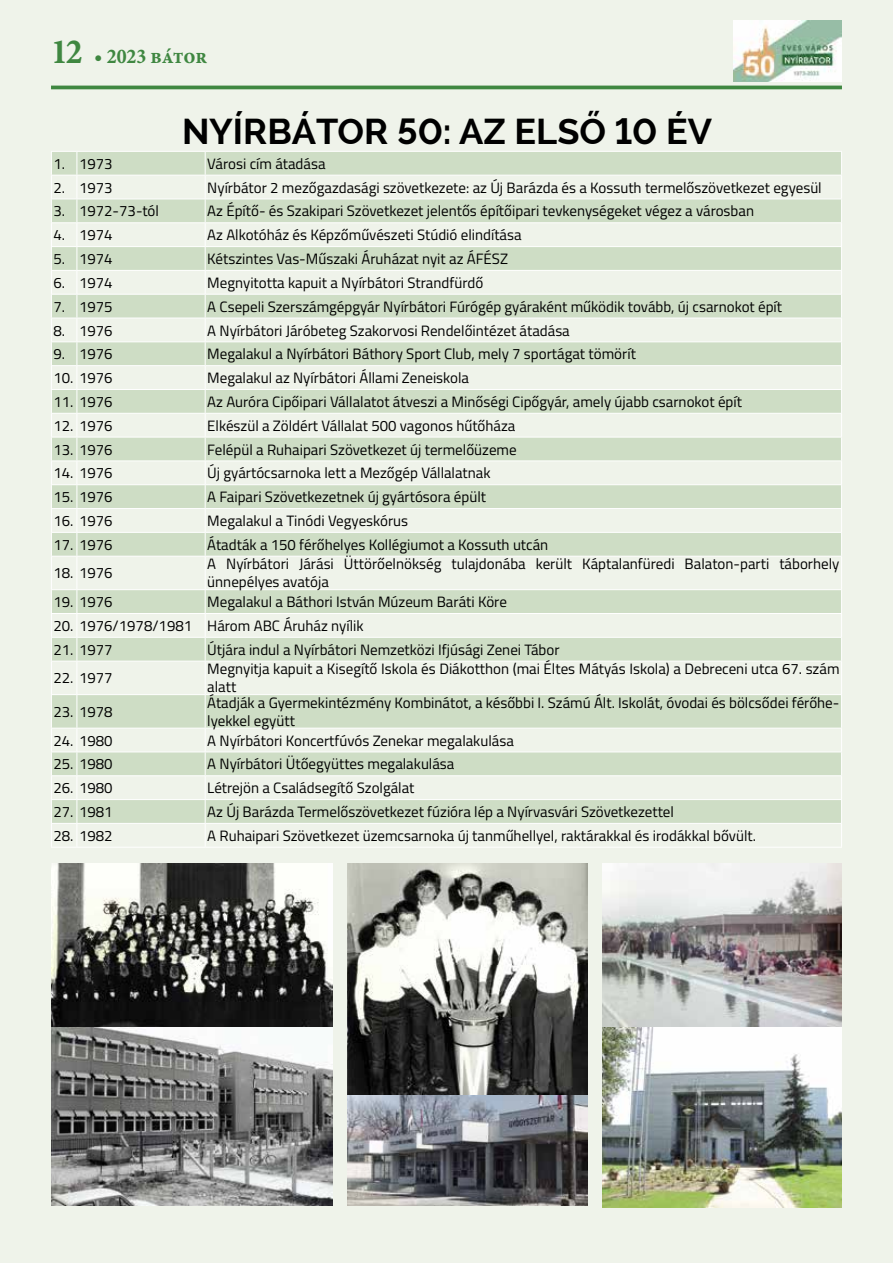
<style>
.page{position:relative;width:893px;height:1263px;background:#eff3ea}
.page>*{position:absolute;margin:0;border:0;box-sizing:border-box;transform-origin:0 0}
.t1{font:700 36px "Raleway";color:#000}
.t2{font:21px "Minion Pro Bold Cn Capt";letter-spacing:-.005em;color:#3f8741}
.t3{font:15px/18px "Titillium";color:#000}
.s1{font-size:35.55px}
</style>
<div class="page">
<hr style="left:51px;top:86px;width:791px;height:3px;background:#3f8741">
<img style="left:734px;top:20px;width:108px;height:61px">
<svg style="left:52px;top:152px;width:789px;height:671px"></svg>
<hr style="left:77px;top:151px;width:128px;height:1px;background:#fff">
<hr style="left:205px;top:151px;width:637px;height:1px;background:#fff">
<hr style="left:77px;top:175px;width:128px;height:1px;background:#fff">
<hr style="left:205px;top:175px;width:637px;height:1px;background:#fff">
<hr style="left:77px;top:199px;width:128px;height:1px;background:#fff">
<hr style="left:205px;top:199px;width:637px;height:1px;background:#fff">
<hr style="left:77px;top:222px;width:128px;height:1px;background:#fff">
<hr style="left:205px;top:222px;width:637px;height:1px;background:#fff">
<hr style="left:77px;top:246px;width:128px;height:1px;background:#fff">
<hr style="left:205px;top:246px;width:637px;height:1px;background:#fff">
<hr style="left:77px;top:270px;width:128px;height:1px;background:#fff">
<hr style="left:205px;top:270px;width:637px;height:1px;background:#fff">
<hr style="left:77px;top:294px;width:128px;height:1px;background:#fff">
<hr style="left:205px;top:294px;width:637px;height:1px;background:#fff">
<hr style="left:77px;top:318px;width:128px;height:1px;background:#fff">
<hr style="left:205px;top:318px;width:637px;height:1px;background:#fff">
<hr style="left:77px;top:341px;width:128px;height:1px;background:#fff">
<hr style="left:205px;top:341px;width:637px;height:1px;background:#fff">
<hr style="left:77px;top:365px;width:128px;height:1px;background:#fff">
<hr style="left:205px;top:365px;width:637px;height:1px;background:#fff">
<hr style="left:77px;top:389px;width:128px;height:1px;background:#fff">
<hr style="left:205px;top:389px;width:637px;height:1px;background:#fff">
<hr style="left:77px;top:413px;width:128px;height:1px;background:#fff">
<hr style="left:205px;top:413px;width:637px;height:1px;background:#fff">
<hr style="left:77px;top:437px;width:128px;height:1px;background:#fff">
<hr style="left:205px;top:437px;width:637px;height:1px;background:#fff">
<hr style="left:77px;top:460px;width:128px;height:1px;background:#fff">
<hr style="left:205px;top:460px;width:637px;height:1px;background:#fff">
<hr style="left:77px;top:484px;width:128px;height:1px;background:#fff">
<hr style="left:205px;top:484px;width:637px;height:1px;background:#fff">
<hr style="left:77px;top:508px;width:128px;height:1px;background:#fff">
<hr style="left:205px;top:508px;width:637px;height:1px;background:#fff">
<hr style="left:77px;top:532px;width:128px;height:1px;background:#fff">
<hr style="left:205px;top:532px;width:637px;height:1px;background:#fff">
<svg style="left:205px;top:152px;width:1px;height:404px"></svg>
<svg style="left:841px;top:152px;width:1px;height:404px"></svg>
<svg style="left:51px;top:151px;width:27px;height:406px"></svg>
<hr style="left:51px;top:556px;width:1px;height:33px;background:#fff">
<hr style="left:77px;top:556px;width:128px;height:1px;background:#fff">
<hr style="left:77px;top:556px;width:1px;height:33px;background:#fff">
<hr style="left:205px;top:556px;width:637px;height:1px;background:#fff">
<hr style="left:205px;top:556px;width:1px;height:33px;background:#fff">
<hr style="left:841px;top:556px;width:1px;height:33px;background:#fff">
<hr style="left:77px;top:589px;width:128px;height:1px;background:#fff">
<hr style="left:205px;top:589px;width:637px;height:1px;background:#fff">
<hr style="left:77px;top:613px;width:128px;height:1px;background:#fff">
<hr style="left:205px;top:613px;width:637px;height:1px;background:#fff">
<hr style="left:77px;top:637px;width:128px;height:1px;background:#fff">
<hr style="left:205px;top:637px;width:637px;height:1px;background:#fff">
<svg style="left:205px;top:590px;width:1px;height:71px"></svg>
<svg style="left:841px;top:590px;width:1px;height:71px"></svg>
<svg style="left:51px;top:589px;width:27px;height:73px"></svg>
<hr style="left:51px;top:661px;width:1px;height:33px;background:#fff">
<hr style="left:77px;top:661px;width:128px;height:1px;background:#fff">
<hr style="left:77px;top:661px;width:1px;height:33px;background:#fff">
<hr style="left:205px;top:661px;width:637px;height:1px;background:#fff">
<hr style="left:205px;top:661px;width:1px;height:33px;background:#fff">
<hr style="left:841px;top:661px;width:1px;height:33px;background:#fff">
<svg style="left:51px;top:694px;width:26px;height:1px"></svg>
<hr style="left:51px;top:695px;width:1px;height:33px;background:#fff">
<hr style="left:77px;top:694px;width:128px;height:1px;background:#fff">
<hr style="left:77px;top:695px;width:1px;height:33px;background:#fff">
<hr style="left:205px;top:694px;width:637px;height:1px;background:#fff">
<hr style="left:205px;top:695px;width:1px;height:33px;background:#fff">
<hr style="left:841px;top:695px;width:1px;height:33px;background:#fff">
<hr style="left:77px;top:728px;width:128px;height:1px;background:#fff">
<hr style="left:205px;top:728px;width:637px;height:1px;background:#fff">
<hr style="left:77px;top:751px;width:128px;height:1px;background:#fff">
<hr style="left:205px;top:751px;width:637px;height:1px;background:#fff">
<hr style="left:77px;top:775px;width:128px;height:1px;background:#fff">
<hr style="left:205px;top:775px;width:637px;height:1px;background:#fff">
<hr style="left:77px;top:799px;width:128px;height:1px;background:#fff">
<hr style="left:205px;top:799px;width:637px;height:1px;background:#fff">
<hr style="left:77px;top:823px;width:128px;height:1px;background:#fff">
<hr style="left:205px;top:823px;width:637px;height:1px;background:#fff">
<svg style="left:205px;top:729px;width:1px;height:118px"></svg>
<svg style="left:841px;top:729px;width:1px;height:118px"></svg>
<svg style="left:51px;top:728px;width:27px;height:120px"></svg>
<hr style="left:77px;top:847px;width:128px;height:1px;background:#fff">
<hr style="left:205px;top:847px;width:637px;height:1px;background:#fff">
<img style="left:51px;top:863px;width:281px;height:342px">
<img style="left:602px;top:863px;width:239px;height:344px">
<img style="left:348px;top:863px;width:239px;height:342px">
<h2 class="t2" style="left:51px;top:42px;width:158px"><span class="s1">12</span> • 2023 bátor</h2>
<h1 class="t1" style="left:182px;top:111px;width:531px">NYÍRBÁTOR 50: AZ ELSŐ 10 ÉV</h1>
<p class="t3" style="left:54px;top:154px;width:61px">1. 1973</p>
<p class="t3" style="left:207px;top:154px;width:120px">Városi cím átadása</p>
<p class="t3" style="left:54px;top:178px;width:61px">2. 1973</p>
<p class="t3" style="left:207px;top:178px;width:616px">Nyírbátor 2 mezőgazdasági szövetkezete: az Új Barázda és a Kossuth termelőszövetkezet egyesül</p>
<p class="t3" style="left:54px;top:201px;width:107px">3. 1972-73-tól</p>
<p class="t3" style="left:207px;top:201px;width:548px">Az Építő- és Szakipari Szövetkezet jelentős építőipari tevkenységeket végez a városban</p>
<p class="t3" style="left:54px;top:225px;width:61px">4. 1974</p>
<p class="t3" style="left:207px;top:225px;width:316px">Az Alkotóház és Képzőművészeti Stúdió elindítása</p>
<p class="t3" style="left:54px;top:249px;width:61px">5. 1974</p>
<p class="t3" style="left:207px;top:249px;width:302px">Kétszintes Vas-Műszaki Áruházat nyit az ÁFÉSZ</p>
<p class="t3" style="left:54px;top:273px;width:61px">6. 1974</p>
<p class="t3" style="left:207px;top:273px;width:277px">Megnyitotta kapuit a Nyírbátori Strandfürdő</p>
<p class="t3" style="left:54px;top:297px;width:61px">7. 1975</p>
<p class="t3" style="left:207px;top:297px;width:576px">A Csepeli Szerszámgépgyár Nyírbátori Fúrógép gyáraként működik tovább, új csarnokot épít</p>
<p class="t3" style="left:54px;top:321px;width:61px">8. 1976</p>
<p class="t3" style="left:207px;top:321px;width:364px">A Nyírbátori Járóbeteg Szakorvosi Rendelőintézet átadása</p>
<p class="t3" style="left:54px;top:344px;width:61px">9. 1976</p>
<p class="t3" style="left:207px;top:344px;width:430px">Megalakul a Nyírbátori Báthory Sport Club, mely 7 sportágat tömörít</p>
<p class="t3" style="left:54px;top:368px;width:61px">10. 1976</p>
<p class="t3" style="left:207px;top:368px;width:263px">Megalakul az Nyírbátori Állami Zeneiskola</p>
<p class="t3" style="left:54px;top:392px;width:61px">11. 1976</p>
<p class="t3" style="left:207px;top:392px;width:536px">Az Auróra Cipőipari Vállalatot átveszi a Minőségi Cipőgyár, amely újabb csarnokot épít</p>
<p class="t3" style="left:54px;top:416px;width:61px">12. 1976</p>
<p class="t3" style="left:207px;top:416px;width:310px">Elkészül a Zöldért Vállalat 500 vagonos hűtőháza</p>
<p class="t3" style="left:54px;top:440px;width:61px">13. 1976</p>
<p class="t3" style="left:207px;top:440px;width:311px">Felépül a Ruhaipari Szövetkezet új termelőüzeme</p>
<p class="t3" style="left:54px;top:463px;width:61px">14. 1976</p>
<p class="t3" style="left:207px;top:463px;width:285px">Új gyártócsarnoka lett a Mezőgép Vállalatnak</p>
<p class="t3" style="left:54px;top:487px;width:61px">15. 1976</p>
<p class="t3" style="left:207px;top:487px;width:280px">A Faipari Szövetkezetnek új gyártósora épült</p>
<p class="t3" style="left:54px;top:511px;width:61px">16. 1976</p>
<p class="t3" style="left:207px;top:511px;width:202px">Megalakul a Tinódi Vegyeskórus</p>
<p class="t3" style="left:54px;top:535px;width:61px">17. 1976</p>
<p class="t3" style="left:207px;top:535px;width:343px">Átadták a 150 férőhelyes Kollégiumot a Kossuth utcán</p>
<p class="t3" style="left:54px;top:563px;width:61px">18. 1976</p>
<p class="t3" style="left:207px;top:554px;width:634px">A Nyírbátori Járási Üttörőelnökség tulajdonába került Káptalanfüredi Balaton-parti táborhely ünnepélyes avatója</p>
<p class="t3" style="left:54px;top:592px;width:61px">19. 1976</p>
<p class="t3" style="left:207px;top:592px;width:301px">Megalakul a Báthori István Múzeum Baráti Köre</p>
<p class="t3" style="left:54px;top:616px;width:312px">20. 1976/1978/1981 Három ABC Áruház nyílik</p>
<p class="t3" style="left:54px;top:640px;width:61px">21. 1977</p>
<p class="t3" style="left:207px;top:640px;width:354px">Útjára indul a Nyírbátori Nemzetközi Ifjúsági Zenei Tábor</p>
<p class="t3" style="left:54px;top:668px;width:61px">22. 1977</p>
<p class="t3" style="left:207px;top:659px;width:634px">Megnyitja kapuit a Kisegítő Iskola és Diákotthon (mai Éltes Mátyás Iskola) a Debreceni utca 67. szám alatt</p>
<p class="t3" style="left:207px;top:693px;width:634px">Átadják a Gyermekintézmény Kombinátot, a későbbi I. Számú Ált. Iskolát, óvodai és bölcsődei férőhe&shy;lyekkel együtt</p>
<p class="t3" style="left:54px;top:702px;width:61px">23. 1978</p>
<p class="t3" style="left:54px;top:730px;width:61px">24. 1980</p>
<p class="t3" style="left:207px;top:730px;width:308px">A Nyírbátori Koncertfúvós Zenekar megalakulása</p>
<p class="t3" style="left:54px;top:754px;width:61px">25. 1980</p>
<p class="t3" style="left:207px;top:754px;width:249px">A Nyírbátori Ütőegyüttes megalakulása</p>
<p class="t3" style="left:54px;top:778px;width:61px">26. 1980</p>
<p class="t3" style="left:207px;top:778px;width:209px">Létrejön a Családsegítő Szolgálat</p>
<p class="t3" style="left:54px;top:802px;width:61px">27. 1981</p>
<p class="t3" style="left:207px;top:802px;width:468px">Az Új Barázda Termelőszövetkezet fúzióra lép a Nyírvasvári Szövetkezettel</p>
<p class="t3" style="left:54px;top:826px;width:61px">28. 1982</p>
<p class="t3" style="left:207px;top:826px;width:550px">A Ruhaipari Szövetkezet üzemcsarnoka új tanműhellyel, raktárakkal és irodákkal bővült.</p>
</div>
